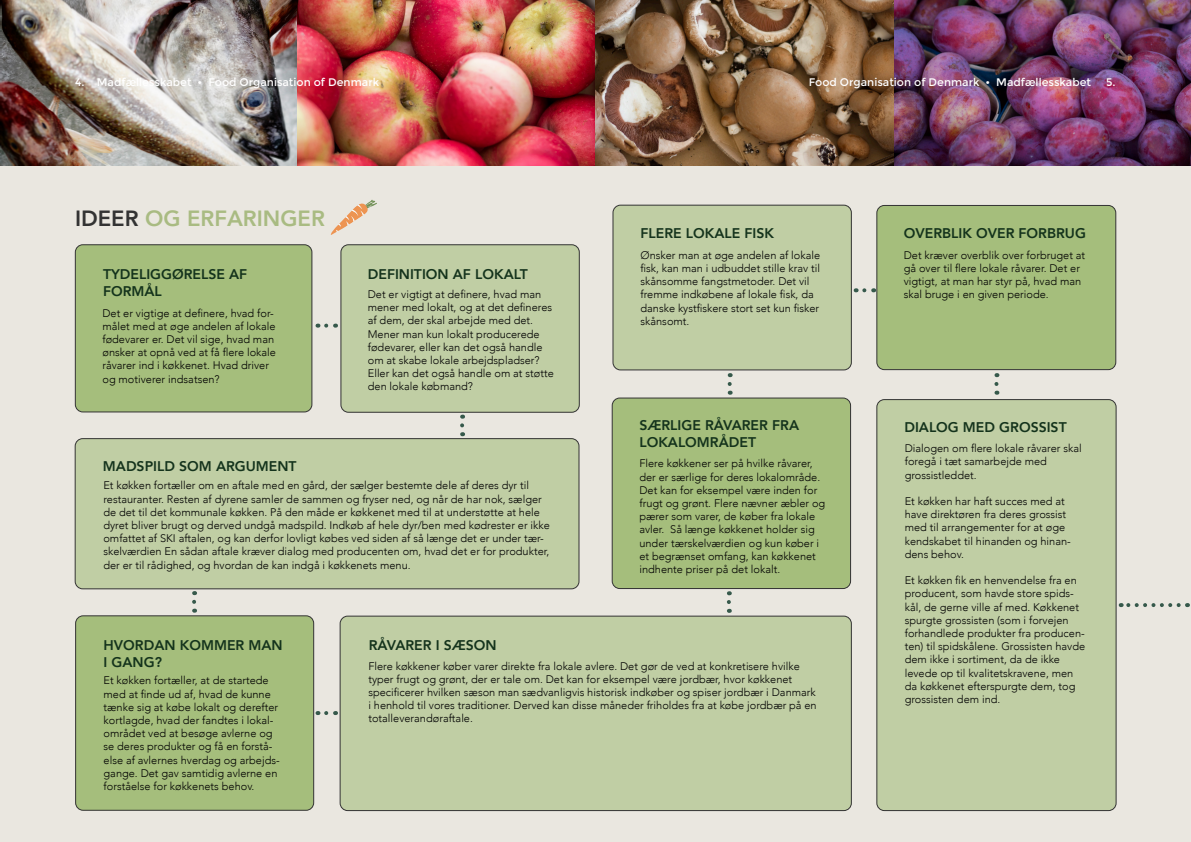
<style>
.page{position:relative;width:1191px;height:842px;background:#fff}
.page>*{position:absolute;margin:0;border:0;box-sizing:border-box;transform-origin:0 0}
.t1{font:800 22px "Avenir";color:#a9bb82}
.t2{font:800 14px/16.8px "Avenir";color:#14331c}
.t3{font:300 11px/13.2px "Avenir";color:#000}
.Right_11pt_Semibold{font:11px "Montserrat";color:#fff}
.s1{color:#333}
</style>
<div class="page">
<div style="left:0;top:0;width:595px;height:842px;background:#eae7e0"></div>
<div style="left:595px;top:0;width:596px;height:842px;background:#eae7e0"></div>
<img style="left:0;top:0;width:1191px;height:165px">
<div style="left:76px;top:616px;width:238px;height:194px;background:#a5be7c;border-radius:8px"></div>
<div style="left:75px;top:616px;width:239px;height:194px;border:1px solid #333;border-radius:8px"></div>
<div style="left:341px;top:245px;width:238px;height:167px;background:#c0cea4;border-radius:8px"></div>
<div style="left:341px;top:245px;width:238px;height:167px;border:1px solid #333;border-radius:8px"></div>
<div style="left:75px;top:245px;width:237px;height:167px;background:#a5be7c;border-radius:8px"></div>
<div style="left:75px;top:245px;width:237px;height:167px;border:1px solid #333;border-radius:8px"></div>
<div style="left:612px;top:398px;width:238px;height:190px;background:#a5be7c;border-radius:8px"></div>
<div style="left:612px;top:398px;width:238px;height:191px;border:1px solid #333;border-radius:8px"></div>
<div style="left:340px;top:616px;width:511px;height:194px;background:#c0cea4;border-radius:8px"></div>
<div style="left:340px;top:616px;width:511px;height:195px;border:1px solid #333;border-radius:8px"></div>
<div style="left:613px;top:205px;width:238px;height:165px;background:#c0cea4;border-radius:8px"></div>
<div style="left:613px;top:205px;width:238px;height:165px;border:1px solid #333;border-radius:8px"></div>
<div style="left:75px;top:439px;width:504px;height:150px;background:#c0cea4;border-radius:8px"></div>
<div style="left:75px;top:438px;width:504px;height:151px;border:1px solid #333;border-radius:8px"></div>
<div style="left:877px;top:400px;width:239px;height:410px;background:#c0cea4;border-radius:8px"></div>
<div style="left:876px;top:399px;width:240px;height:412px;border:1px solid #333;border-radius:8px"></div>
<svg style="left:1120px;top:603px;width:58px;height:4px"></svg>
<svg style="left:727px;top:384px;width:4px;height:11px"></svg>
<svg style="left:317px;top:711px;width:9px;height:4px"></svg>
<svg style="left:317px;top:324px;width:9px;height:4px"></svg>
<svg style="left:330px;top:200px;width:47px;height:35px"></svg>
<svg style="left:855px;top:288px;width:9px;height:4px"></svg>
<div style="left:877px;top:205px;width:238px;height:165px;background:#a5be7c;border-radius:8px"></div>
<div style="left:876px;top:205px;width:240px;height:165px;border:1px solid #333;border-radius:8px"></div>
<svg style="left:727px;top:591px;width:4px;height:11px"></svg>
<svg style="left:460px;top:415px;width:4px;height:10px"></svg>
<svg style="left:192px;top:591px;width:4px;height:11px"></svg>
<svg style="left:994px;top:384px;width:4px;height:11px"></svg>
<p class="Right_11pt_Semibold" style="left:75px;top:75px;width:305px">4. Madfællesskabet • Food Organisation of Denmark</p>
<p class="Right_11pt_Semibold" style="left:808px;top:75px;width:284px">Food Organisation of Denmark • Madfællesskabet</p>
<p class="Right_11pt_Semibold" style="left:1106px;top:75px;width:11px">5.</p>
<p class="t1" style="left:75px;top:201px;width:251px"><span class="s1">IDEER</span> OG ERFARINGER</p>
<p class="t2" style="left:103px;top:266px;width:146px">TYDELIGGØRELSE AF</p>
<p class="t2" style="left:103px;top:283px;width:60px">FORMÅL</p>
<p class="t3" style="left:102px;top:306px;width:175px">Det er vigtige at definere, hvad for&shy;målet med at øge andelen af lokale fødevarer er. Det vil sige, hvad man ønsker at opnå ved at få flere lokale råvarer ind i køkkenet. Hvad driver og motiverer indsatsen?</p>
<p class="t2" style="left:368px;top:266px;width:161px">DEFINITION AF LOKALT</p>
<p class="t3" style="left:368px;top:288px;width:187px">Det er vigtigt at definere, hvad man mener med lokalt, og at det defineres af dem, der skal arbejde med det.<br>Mener man kun lokalt producerede fødevarer, eller kan det også handle om at skabe lokale arbejdspladser?<br>Eller kan det også handle om at støtte den lokale købmand?</p>
<p class="t2" style="left:103px;top:457px;width:195px">MADSPILD SOM ARGUMENT</p>
<p class="t3" style="left:103px;top:479px;width:448px">Et køkken fortæller om en aftale med en gård, der sælger bestemte dele af deres dyr til restauranter. Resten af dyrene samler de sammen og fryser ned, og når de har nok, sælger de det til det kommunale køkken. På den måde er køkkenet med til at understøtte at hele dyret bliver brugt og derved undgå madspild. Indkøb af hele dyr/ben med kødrester er ikke omfattet af SKI aftalen, og kan derfor lovligt købes ved siden af så længe det er under tær&shy;skelværdien En sådan aftale kræver dialog med producenten om, hvad det er for produkter, der er til rådighed, og hvordan de kan indgå i køkkenets menu.</p>
<p class="t2" style="left:640px;top:225px;width:135px">FLERE LOKALE FISK</p>
<p class="t3" style="left:640px;top:248px;width:181px">Ønsker man at øge andelen af lokale fisk, kan man i udbuddet stille krav til skånsomme fangstmetoder. Det vil fremme indkøbene af lokale fisk, da danske kystfiskere stort set kun fisker skånsomt.</p>
<p class="t2" style="left:639px;top:417px;width:161px">SÆRLIGE RÅVARER FRA<br>LOKALOMRÅDET</p>
<p class="t3" style="left:639px;top:457px;width:187px">Flere køkkener ser på hvilke råvarer, der er særlige for deres lokalområde.<br>Det kan for eksempel være inden for frugt og grønt. Flere nævner æbler og pærer som varer, de køber fra lokale avler. Så længe køkkenet holder sig under tærskelværdien og kun køber i et begrænset omfang, kan køkkenet indhente priser på det lokalt.</p>
<p class="t2" style="left:104px;top:637px;width:181px">HVORDAN KOMMER MAN</p>
<p class="t2" style="left:104px;top:653px;width:60px">I GANG?</p>
<p class="t3" style="left:104px;top:674px;width:178px">Et køkken fortæller, at de startede med at finde ud af, hvad de kunne tænke sig at købe lokalt og derefter kortlagde, hvad der fandtes i lokal&shy;området ved at besøge avlerne og se deres produkter og få en forstå&shy;else af avlernes hverdag og arbejds&shy;gange. Det gav samtidig avlerne en forståelse for køkkenets behov.</p>
<p class="t2" style="left:369px;top:637px;width:129px">RÅVARER I SÆSON</p>
<p class="t3" style="left:368px;top:659px;width:450px">Flere køkkener køber varer direkte fra lokale avlere. Det gør de ved at konkretisere hvilke typer frugt og grønt, der er tale om. Det kan for eksempel være jordbær, hvor køkkenet specificerer hvilken sæson man sædvanligvis historisk indkøber og spiser jordbær i Danmark i henhold til vores traditioner. Derved kan disse måneder friholdes fra at købe jordbær på en totalleverandøraftale.</p>
<p class="t2" style="left:903px;top:225px;width:184px">OVERBLIK OVER FORBRUG</p>
<p class="t3" style="left:903px;top:248px;width:183px">Det kræver overblik over forbruget at gå over til flere lokale råvarer. Det er vigtigt, at man har styr på, hvad man skal bruge i en given periode.</p>
<p class="t2" style="left:904px;top:418px;width:164px">DIALOG MED GROSSIST</p>
<p class="t3" style="left:904px;top:442px;width:178px">Dialogen om flere lokale råvarer skal foregå i tæt samarbejde med</p>
<p class="t3" style="left:904px;top:468px;width:73px">grossistleddet.</p>
<p class="t3" style="left:904px;top:495px;width:168px">Et køkken har haft succes med at have direktøren fra deres grossist med til arrangementer for at øge kendskabet til hinanden og hinan&shy;dens behov.</p>
<p class="t3" style="left:904px;top:574px;width:182px">Et køkken fik en henvendelse fra en producent, som havde store spids&shy;kål, de gerne ville af med. Køkkenet spurgte grossisten (som i forvejen forhandlede produkter fra producen&shy;ten) til spidskålene. Grossisten havde dem ikke i sortiment, da de ikke levede op til kvalitetskravene, men da køkkenet efterspurgte dem, tog grossisten dem ind.</p>
</div>
